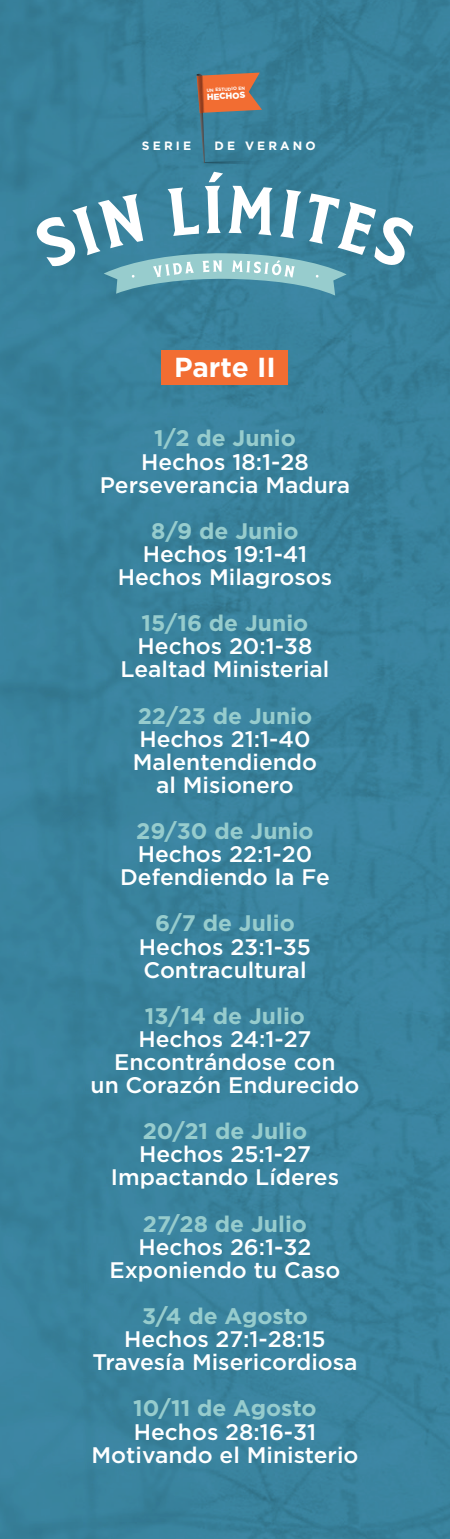
<style>
.page{position:relative;width:450px;height:1539px;background:#39839d}
.page>*{position:absolute;margin:0;border:0;box-sizing:border-box;transform-origin:0 0}
.t1{font:700 27.5px "Gotham";color:#fff}
.t2{font:500 22.5px/23px "Gotham";color:#fff;text-align:center}
.t3{font:700 22.5px "Gotham";color:#97cccd}
.t4{font:700 12px "Gotham HTF";letter-spacing:.26em;color:#fff}
.t5{font:900 8.75px "Gotham HTF";color:#fff}
.t6{font:700 4.75px "Gotham HTF";color:#fff}
</style>
<div class="page">
<div style="left:162px;top:350px;width:126px;height:35px;background:#f26d32"></div>
<svg style="left:197px;top:73px;width:70px;height:92px"></svg>
<svg style="left:36px;top:172px;width:377px;height:124px"></svg>
<p class="t6" style="left:207px;top:87px;width:40px;rotate:-3deg">UN ESTUDIO EN</p>
<p class="t5" style="left:207px;top:92px;width:40px;rotate:-3deg">HECHOS</p>
<p class="t4" style="left:142px;top:139px;width:51px">SERIE</p>
<p class="t4" style="left:214px;top:139px;width:103px">DE VERANO</p>
<p class="t1" style="left:174px;top:352px;width:103px">Parte II</p>
<p class="t3" style="left:154px;top:425px;width:143px">1/2 de Junio</p>
<p class="t2" style="left:100px;top:450px;width:252px">Hechos 18:1-28<br>Perseverancia Madura</p>
<p class="t3" style="left:151px;top:518px;width:149px">8/9 de Junio</p>
<p class="t2" style="left:118px;top:542px;width:216px">Hechos 19:1-41<br>Hechos Milagrosos</p>
<p class="t3" style="left:142px;top:610px;width:168px">15/16 de Junio</p>
<p class="t2" style="left:120px;top:634px;width:211px">Hechos 20:1-38<br>Lealtad Ministerial</p>
<p class="t3" style="left:138px;top:703px;width:176px">22/23 de Junio</p>
<p class="t2" style="left:133px;top:727px;width:186px">Hechos 21:1-40<br>Malentendiendo al Misionero</p>
<p class="t3" style="left:136px;top:818px;width:179px">29/30 de Junio</p>
<p class="t2" style="left:120px;top:842px;width:211px">Hechos 22:1-20<br>Defendiendo la Fe</p>
<p class="t3" style="left:155px;top:910px;width:141px">6/7 de Julio</p>
<p class="t2" style="left:139px;top:934px;width:174px;text-align:left">Hechos 23:1-35<br>Contracultural</p>
<p class="t3" style="left:145px;top:1003px;width:162px">13/14 de Julio</p>
<p class="t2" style="left:91px;top:1027px;width:270px">Hechos 24:1-27<br>Encontrándose con<br>un Corazón Endurecido</p>
<p class="t3" style="left:143px;top:1118px;width:166px">20/21 de Julio</p>
<p class="t2" style="left:111px;top:1142px;width:230px">Hechos 25:1-27<br>Impactando Líderes</p>
<p class="t3" style="left:143px;top:1211px;width:166px">27/28 de Julio</p>
<p class="t2" style="left:109px;top:1235px;width:233px">Hechos 26:1-32<br>Exponiendo tu Caso</p>
<p class="t3" style="left:142px;top:1303px;width:167px">3/4 de Agosto</p>
<p class="t2" style="left:92px;top:1327px;width:267px">Hechos 27:1-28:15<br>Travesía Misericordiosa</p>
<p class="t3" style="left:133px;top:1395px;width:185px">10/11 de Agosto</p>
<p class="t2" style="left:91px;top:1420px;width:269px">Hechos 28:16-31<br>Motivando el Ministerio</p>
</div>
